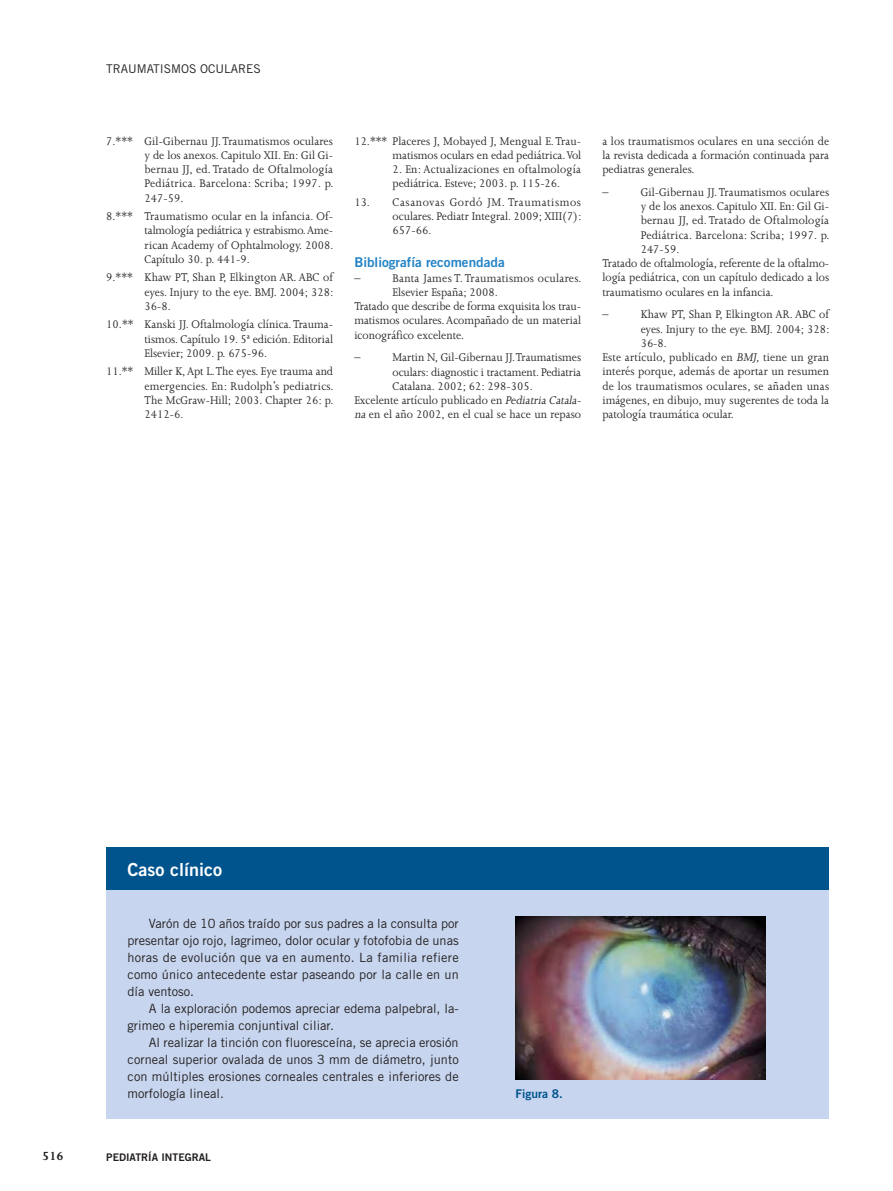
<style>
.page{position:relative;width:893px;height:1191px;background:#fff}
.page>*{position:absolute;margin:0;border:0;box-sizing:border-box;transform-origin:0 0}
.t1{font:18px "Trade Gothic Bold Two";color:#fff}
.t2{font:13.5px "Trade Gothic Bold Two";color:#2484c6}
.t3{font:700 13.5px "Joanna MT Std";color:#231f20}
.t4{font:12.75px/14.2px "Joanna MT Std";color:#231f20;text-align:justify;scale:.95 1}
.t5{font:12.75px/17px "Trade Gothic";color:#231f20;text-align:justify}
.t6{font:12.75px "Joanna MT Std";letter-spacing:.02em;color:#231f20;scale:.95 1}
.t7{font:12px "Trade Gothic";color:#231f20}
.t8{font:12px "Trade Gothic Bold Two";color:#00548e}
.t9{font:10.5px "Trade Gothic Bold Two";color:#231f20}
.s1{font-style:italic}
</style>
<div class="page">
<div style="left:106px;top:889px;width:723px;height:230px;background:#c7d5ee"></div>
<div style="left:106px;top:847px;width:723px;height:43px;background:#00548e"></div>
<img style="left:516px;top:916px;width:249px;height:163px">
<p class="t7" style="left:106px;top:65px;width:156px">TRAUMATISMOS OCULARES</p>
<p class="t4" style="left:145px;top:134px;width:200px;text-indent:-38px">7.*** Gil-Gibernau JJ. Traumatismos oculares y de los anexos. Capitulo XII. En: Gil Gi&shy;bernau JJ, ed. Tratado de Oftalmología Pediátrica. Barcelona: Scriba; 1997. p.<br>247-59.</p>
<p class="t4" style="left:145px;top:210px;width:200px;text-indent:-38px">8.*** Traumatismo ocular en la infancia. Of&shy;talmología pediátrica y estrabismo. Ame&shy;rican Academy of Ophtalmology. 2008.<br>Capítulo 30. p. 441-9.</p>
<p class="t4" style="left:145px;top:271px;width:200px;text-indent:-38px">9.*** Khaw PT, Shan P, Elkington AR. ABC of eyes. Injury to the eye. BMJ. 2004; 328:<br>36-8.</p>
<p class="t4" style="left:145px;top:318px;width:200px;text-indent:-38px">10.** Kanski JJ. Oftalmología clínica. Trauma&shy;tismos. Capítulo 19. 5ª edición. Editorial Elsevier; 2009. p. 675-96.</p>
<p class="t4" style="left:145px;top:365px;width:200px;text-indent:-38px">11.** Miller K, Apt L. The eyes. Eye trauma and emergencies. En: Rudolph’s pediatrics.<br>The McGraw-Hill; 2003. Chapter 26: p.<br>2412-6.</p>
<p class="t4" style="left:354px;top:134px;width:240px;text-align:right">12.*** Placeres J, Mobayed J, Mengual E. Trau&shy;matismos oculars en edad pediátrica. Vol</p>
<p class="t4" style="left:393px;top:163px;width:200px">2. En: Actualizaciones en oftalmología pediátrica. Esteve; 2003. p. 115-26.</p>
<p class="t4" style="left:393px;top:196px;width:200px;text-indent:-38px">13. Casanovas Gordó JM. Traumatismos oculares. Pediatr Integral. 2009; XIII(7):<br>657-66.</p>
<p class="t2" style="left:354px;top:258px;width:152px">Bibliografía recomendada</p>
<p class="t4" style="left:354px;top:271px;width:8px">–</p>
<p class="t6" style="left:393px;top:272px;width:200px">Banta James T. Traumatismos oculares.</p>
<p class="t4" style="left:393px;top:286px;width:112px">Elsevier España; 2008.</p>
<p class="t4" style="left:354px;top:300px;width:240px">Tratado que describe de forma exquisita los trau-</p>
<p class="t4" style="left:354px;top:314px;width:240px">matismos oculares. Acompañado de un material</p>
<p class="t4" style="left:354px;top:328px;width:117px">iconográfico excelente.</p>
<p class="t4" style="left:354px;top:351px;width:8px">–</p>
<p class="t4" style="left:393px;top:351px;width:200px">Martin N, Gil-Gibernau JJ. Traumatismes</p>
<p class="t4" style="left:393px;top:365px;width:200px">oculars: diagnostic i tractament. Pediatria</p>
<p class="t4" style="left:393px;top:380px;width:149px">Catalana. 2002; 62: 298-305.</p>
<p class="t4" style="left:354px;top:394px;width:243px">Excelente artículo publicado en <span class="s1">Pediatria Catala-</span></p>
<p class="t4" style="left:354px;top:408px;width:240px"><span class="s1">na</span> en el año 2002, en el cual se hace un repaso</p>
<p class="t4" style="left:602px;top:134px;width:240px">a los traumatismos oculares en una sección de la revista dedicada a formación continuada para pediatras generales.</p>
<p class="t4" style="left:602px;top:186px;width:8px">–</p>
<p class="t4" style="left:641px;top:186px;width:200px">Gil-Gibernau JJ. Traumatismos oculares</p>
<p class="t4" style="left:641px;top:200px;width:200px">y de los anexos. Capitulo XII. En: Gil Gi-</p>
<p class="t4" style="left:641px;top:214px;width:200px">bernau JJ, ed. Tratado de Oftalmología</p>
<p class="t6" style="left:641px;top:229px;width:200px">Pediátrica. Barcelona: Scriba; 1997. p.</p>
<p class="t4" style="left:641px;top:243px;width:42px">247-59.</p>
<p class="t4" style="left:602px;top:257px;width:240px">Tratado de oftalmología, referente de la oftalmo-</p>
<p class="t4" style="left:602px;top:271px;width:240px">logía pediátrica, con un capítulo dedicado a los</p>
<p class="t4" style="left:602px;top:285px;width:182px">traumatismo oculares en la infancia.</p>
<p class="t4" style="left:602px;top:308px;width:8px">–</p>
<p class="t4" style="left:641px;top:308px;width:200px">Khaw PT, Shan P, Elkington AR. ABC of</p>
<p class="t4" style="left:641px;top:322px;width:200px">eyes. Injury to the eye. BMJ. 2004; 328:</p>
<p class="t4" style="left:641px;top:337px;width:29px">36-8.</p>
<p class="t4" style="left:602px;top:351px;width:240px">Este artículo, publicado en <span class="s1">BMJ,</span> tiene un gran</p>
<p class="t4" style="left:602px;top:365px;width:240px">interés porque, además de aportar un resumen</p>
<p class="t6" style="left:602px;top:380px;width:240px">de los traumatismos oculares, se añaden unas</p>
<p class="t4" style="left:602px;top:394px;width:240px">imágenes, en dibujo, muy sugerentes de toda la</p>
<p class="t4" style="left:602px;top:408px;width:140px">patología traumática ocular.</p>
<h1 class="t1" style="left:128px;top:863px;width:96px">Caso clínico</h1>
<p class="t5" style="left:128px;top:917px;width:333px;text-indent:21px">Varón de 10 años traído por sus padres a la consulta por presentar ojo rojo, lagrimeo, dolor ocular y fotofobia de unas horas de evolución que va en aumento. La familia refiere como único antecedente estar paseando por la calle en un día ventoso.</p>
<p class="t5" style="left:128px;top:1001px;width:333px;text-indent:21px">A la exploración podemos apreciar edema palpebral, la&shy;grimeo e hiperemia conjuntival ciliar.</p>
<p class="t5" style="left:128px;top:1035px;width:333px;text-indent:21px">Al realizar la tinción con fluoresceína, se aprecia erosión corneal superior ovalada de unos 3 mm de diámetro, junto con múltiples erosiones corneales centrales e inferiores de morfología lineal.</p>
<p class="t3" style="left:42px;top:1150px;width:23px">516</p>
<p class="t9" style="left:106px;top:1153px;width:106px">PEDIATRÍA INTEGRAL</p>
<p class="t8" style="left:516px;top:1089px;width:49px">Figura 8.</p>
</div>
